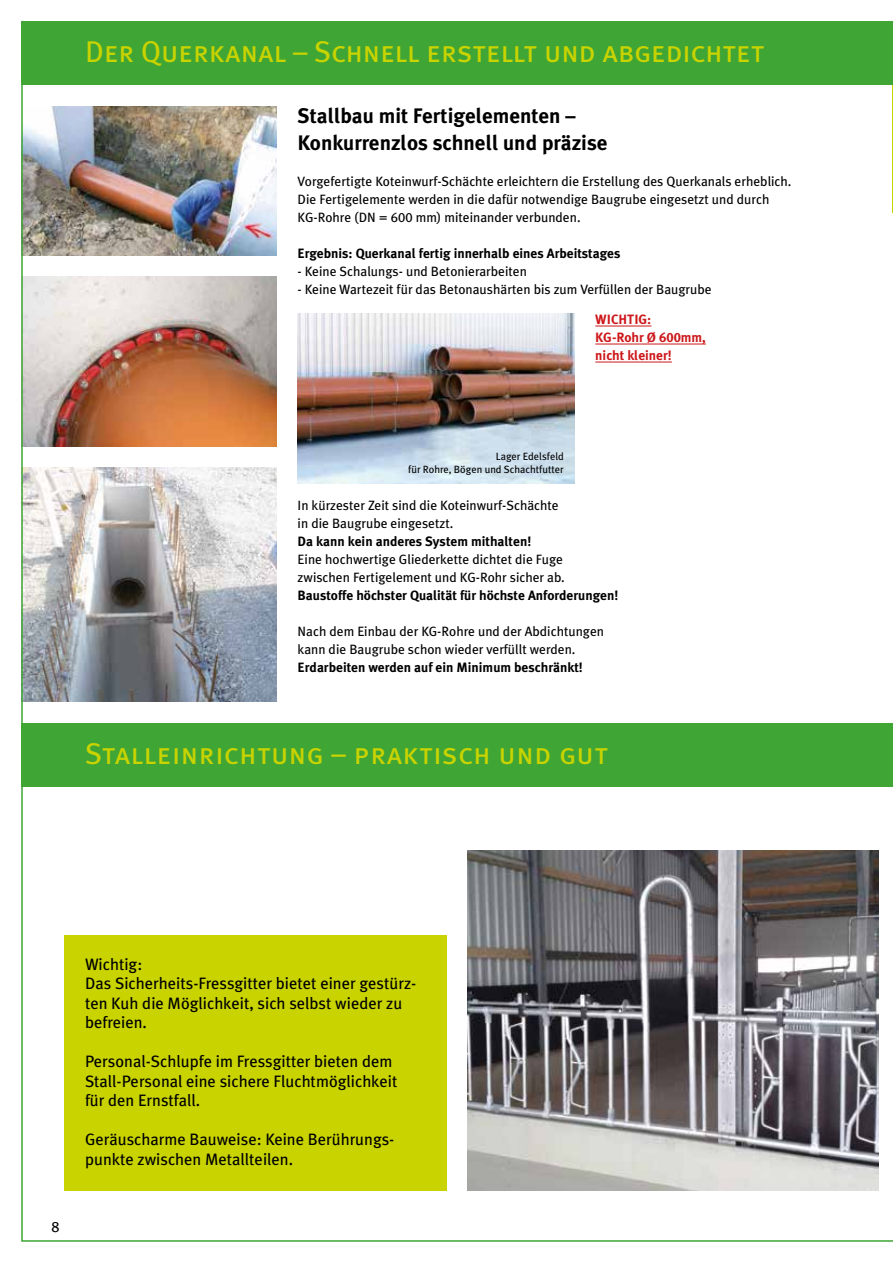
<style>
.page{position:relative;width:893px;height:1263px;background:#fff}
.page>*{position:absolute;margin:0;border:0;box-sizing:border-box;transform-origin:0 0}
.t1{font:30px "Meta Plus Book Caps";color:#c8d300}
.t2{font:30px "Meta Plus Book Caps";letter-spacing:.02em;color:#c8d300}
.t3{font:700 21px/27px "Meta Plus";color:#000}
.t4{font:16.5px/19.5px "Meta Plus";color:#000}
.t5{font:15px "Meta Plus Book Caps";color:#000}
.t6{font:13.5px/18px "Meta Plus";color:#000}
.t7{font:700 13.5px "Meta Plus";color:#000}
.t8{font:700 13.5px/18px "Meta Plus";color:#cd171a}
.t9{font:10.5px/13.5px "Meta Plus";color:#000;text-align:right}
.s1{font-family:"Meta Plus Book Caps"}
.s2{font-family:"Meta Plus Bold Caps";font-weight:400}
</style>
<div class="page">
<img style="left:21px;top:21px;width:872px;height:1221px">
<h1 class="t1" style="left:85px;top:34px;width:681px">Der Querkanal – Schnell erstellt und abgedichtet</h1>
<h2 class="t3" style="left:298px;top:102px;width:311px">Stallbau mit Fertigelementen –<br>Konkurrenzlos schnell und präzise</h2>
<p class="t6" style="left:298px;top:172px;width:495px">Vorgefertigte Koteinwurf-Schächte erleichtern die Erstellung des Querkanals erheblich.<br>Die Fertigelemente werden in die dafür notwendige Baugrube eingesetzt und durch<br>KG-Rohre (DN = <span class="s1">600</span> mm) miteinander verbunden.</p>
<p class="t7" style="left:298px;top:245px;width:324px">Ergebnis: Querkanal fertig innerhalb eines Arbeitstages</p>
<p class="t6" style="left:298px;top:262px;width:231px">- Keine Schalungs- und Betonierarbeiten</p>
<p class="t6" style="left:298px;top:280px;width:416px">- Keine Wartezeit für das Betonaushärten bis zum Verfüllen der Baugrube</p>
<p class="t8" style="left:595px;top:310px;width:112px">WICHTIG:<br>KG-Rohr Ø <span class="s2">600</span>mm, nicht kleiner!</p>
<p class="t9" style="left:408px;top:449px;width:157px">Lager Edelsfeld<br>für Rohre, Bögen und Schachtfutter</p>
<p class="t6" style="left:298px;top:496px;width:263px">In kürzester Zeit sind die Koteinwurf-Schächte in die Baugrube eingesetzt.</p>
<p class="t7" style="left:298px;top:533px;width:235px">Da kann kein anderes System mithalten!</p>
<p class="t6" style="left:298px;top:550px;width:269px">Eine hochwertige Gliederkette dichtet die Fuge zwischen Fertigelement und KG-Rohr sicher ab.</p>
<p class="t7" style="left:298px;top:587px;width:322px">Baustoffe höchster Qualität für höchste Anforderungen!</p>
<p class="t6" style="left:298px;top:622px;width:308px">Nach dem Einbau der KG-Rohre und der Abdichtungen kann die Baugrube schon wieder verfüllt werden.</p>
<p class="t7" style="left:298px;top:659px;width:287px">Erdarbeiten werden auf ein Minimum beschränkt!</p>
<h1 class="t2" style="left:85px;top:736px;width:525px">Stalleinrichtung – praktisch und gut</h1>
<p class="t5" style="left:52px;top:1218px;width:10px">8</p>
<p class="t4" style="left:85px;top:954px;width:333px">Wichtig:<br>Das Sicherheits-Fressgitter bietet einer gestürz&shy;ten Kuh die Möglichkeit, sich selbst wieder zu befreien.</p>
<p class="t4" style="left:85px;top:1052px;width:314px">Personal-Schlupfe im Fressgitter bieten dem<br>Stall-Personal eine sichere Fluchtmöglichkeit für den Ernstfall.</p>
<p class="t4" style="left:85px;top:1130px;width:311px">Geräuscharme Bauweise: Keine Berührungs&shy;punkte zwischen Metallteilen.</p>
</div>
